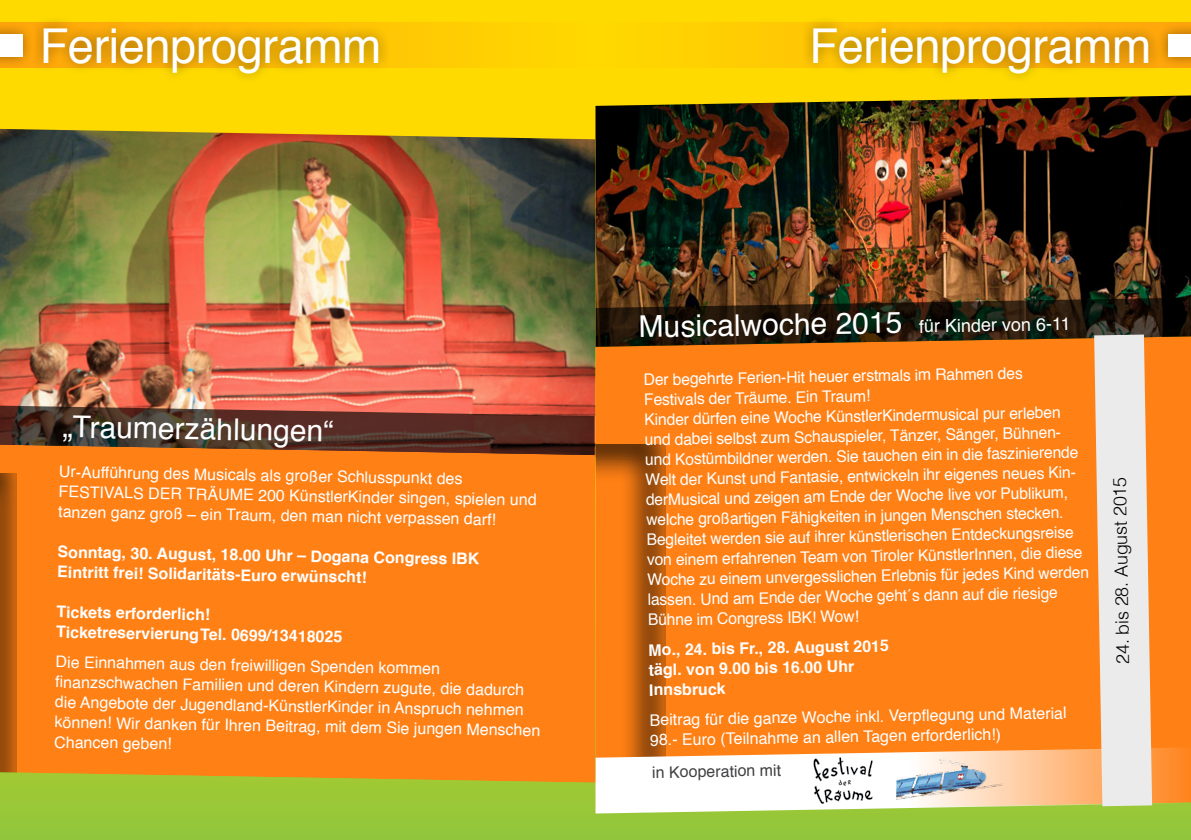
<style>
.page{position:relative;width:1191px;height:840px;background:#fff}
.page>*{position:absolute;margin:0;border:0;box-sizing:border-box;transform-origin:0 0}
.t1{font:48px "Helvetica";letter-spacing:-.01em;color:#fff}
.t2{font:30px "Helvetica";color:#fff}
.t3{font:300 18px "Helvetica";color:#000}
.t4{font:16px/20px "Helvetica";color:#fff}
.t5{font:700 16px/20px "Helvetica";color:#fff}
.t6{font:16px "Helvetica";color:#414042}
.s1{font-size:18px}
</style>
<div class="page">
<div style="left:0;top:0;width:1191px;height:839px;background:#ffda00"></div>
<div style="left:0;top:420px;width:1191px;height:419px;background:#94c73a"></div>
<div style="left:0;top:23px;width:595px;height:45px;background:#ffd002"></div>
<div style="left:31px;top:16px;width:359px;height:69px;background:#000;opacity:.4"></div>
<div style="left:0;top:21px;width:35px;height:48px;background:#000;opacity:.4"></div>
<div style="left:0;top:34px;width:23px;height:23px;background:#fff"></div>
<img style="left:595px;top:95px;width:596px;height:201px">
<img style="left:0;top:129px;width:595px;height:167px">
<img style="left:0;top:296px;width:1191px;height:517px">
<svg style="left:0;top:425px;width:612px;height:359px;background:#ee7a16"></svg>
<div style="left:595px;top:23px;width:596px;height:45px;background:#ffd002"></div>
<div style="left:801px;top:16px;width:359px;height:69px;background:#000;opacity:.4"></div>
<div style="left:1155px;top:21px;width:36px;height:48px;background:#000;opacity:.4"></div>
<div style="left:1168px;top:34px;width:23px;height:23px;background:#fff"></div>
<h1 class="t1" style="left:40px;top:9px;width:343px">Ferienprogramm</h1>
<h2 class="t2" style="left:63px;top:403px;width:272px;rotate:1deg">„Traumerzählungen“</h2>
<p class="t4" style="left:59px;top:462px;width:479px;rotate:1deg">Ur-Aufführung des Musicals als großer Schlusspunkt des<br>FESTIVALS DER TRÄUME 200 KünstlerKinder singen, spielen und tanzen ganz groß – ein Traum, den man nicht verpassen darf!</p>
<p class="t5" style="left:58px;top:541px;width:423px;rotate:1deg">Sonntag, 30. August, 18.00 Uhr – Dogana Congress IBK<br>Eintritt frei! Solidaritäts-Euro erwünscht!</p>
<p class="t5" style="left:57px;top:601px;width:288px;rotate:1deg">Tickets erforderlich!<br>TicketreservierungTel. 0699/13418025</p>
<p class="t4" style="left:56px;top:652px;width:487px;rotate:1deg">Die Einnahmen aus den freiwilligen Spenden kommen<br>fi nanzschwachen Familien und deren Kindern zugute, die dadurch die Angebote der Jugendland-KünstlerKinder in Anspruch nehmen können! Wir danken für Ihren Beitrag, mit dem Sie jungen Menschen Chancen geben!</p>
<h1 class="t1" style="left:809px;top:9px;width:343px">Ferienprogramm</h1>
<h2 class="t2" style="left:638px;top:303px;width:433px;rotate:-1deg">Musicalwoche 2015 <span class="s1">für Kinder von 6-11</span></h2>
<p class="t4" style="left:643px;top:370px;width:443px;rotate:-1deg">Der begehrte Ferien-Hit heuer erstmals im Rahmen des Festivals der Träume. Ein Traum!<br>Kinder dürfen eine Woche KünstlerKindermusical pur erleben und dabei selbst zum Schauspieler, Tänzer, Sänger, Bühnen&shy;und Kostümbildner werden. Sie tauchen ein in die faszinierende Welt der Kunst und Fantasie, entwickeln ihr eigenes neues Kin&shy;derMusical und zeigen am Ende der Woche live vor Publikum, welche großartigen Fähigkeiten in jungen Menschen stecken.<br>Begleitet werden sie auf ihrer künstlerischen Entdeckungsreise von einem erfahrenen Team von Tiroler KünstlerInnen, die diese Woche zu einem unvergesslichen Erlebnis für jedes Kind werden lassen. Und am Ende der Woche geht´s dann auf die riesige Bühne im Congress IBK! Wow!</p>
<p class="t5" style="left:648px;top:639px;width:242px;rotate:-1deg">Mo., 24. bis Fr., 28. August 2015 tägl. von 9.00 bis 16.00 Uhr<br>Innsbruck</p>
<p class="t4" style="left:649px;top:710px;width:418px;rotate:-1deg">Beitrag für die ganze Woche inkl. Verpfl egung und Material<br>98.- Euro (Teilnahme an allen Tagen erforderlich!)</p>
<p class="t6" style="left:652px;top:759px;width:130px;rotate:-1deg">in Kooperation mit</p>
<p class="t3" style="left:1107px;top:664px;width:189px;rotate:-91deg">24. bis 28. August 2015</p>
</div>
